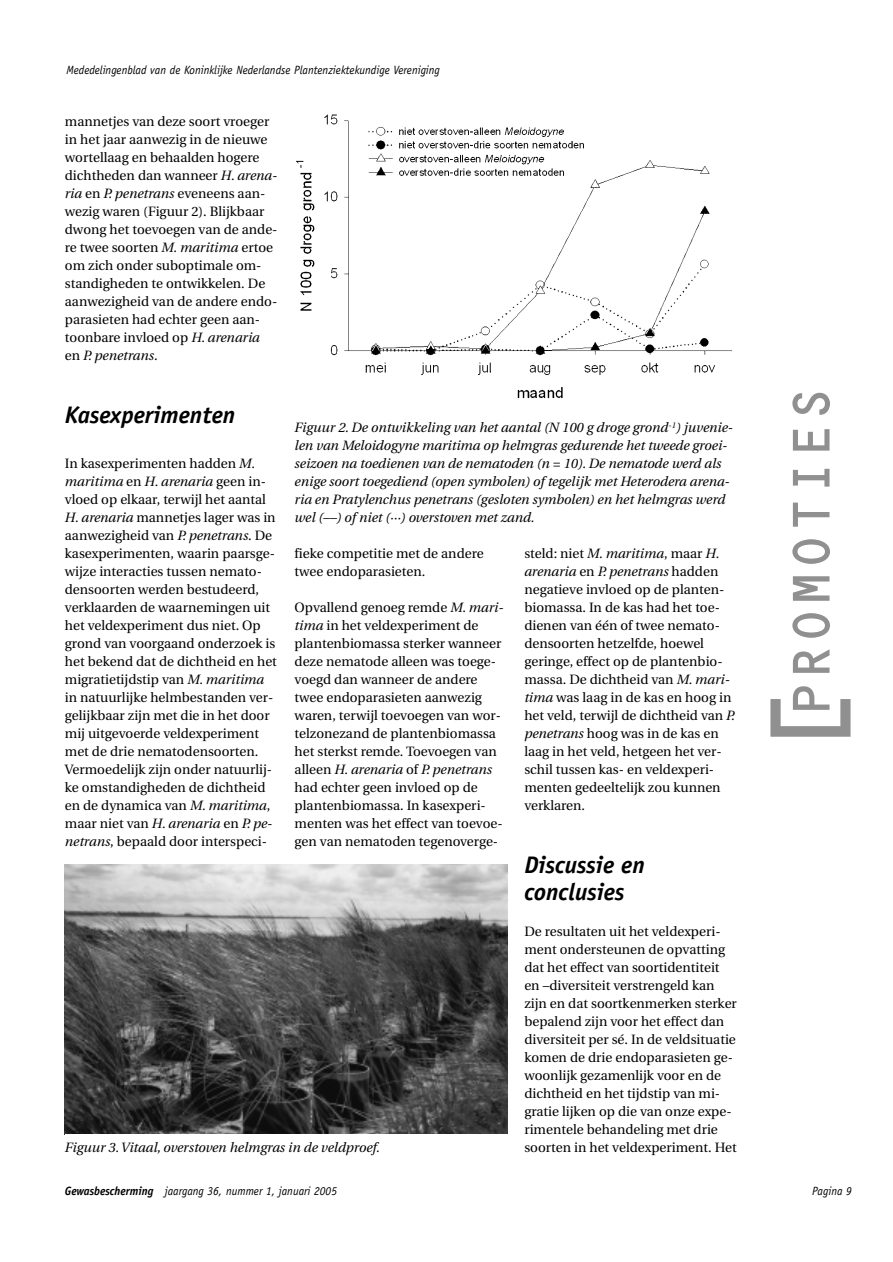
<style>
.page{position:relative;width:893px;height:1262px;background:#fff}
.page>*{position:absolute;margin:0;border:0;box-sizing:border-box;transform-origin:0 0}
.t1{font:108px "OCR C Regular";color:#909090;scale:.95 1}
.t2{font:54px "OCR C Regular";color:#909090;scale:.95 1}
.t3{font:italic 700 24px/27px "Officina Sans";color:#000}
.t4{font:13.5px/18px "Utopia";color:#000}
.t5{font:italic 13.5px/18px "Utopia";color:#000}
.t6{font:italic 12px "Officina Sans";color:#000;scale:.95 1}
.s1{font-style:italic}
.s2{font-weight:700}
</style>
<div class="page">
<img style="left:296px;top:114px;width:436px;height:285px">
<img style="left:65px;top:864px;width:442px;height:270px">
<p class="t6" style="left:66px;top:65px;width:394px">Mededelingenblad van de Koninklijke Nederlandse Plantenziektekundige Vereniging</p>
<p class="t4" style="left:65px;top:114px;width:214px">mannetjes van deze soort vroeger in het jaar aanwezig in de nieuwe wortellaag en behaalden hogere dichtheden dan wanneer <span class="s1">H. arena&shy;ria</span> en <span class="s1">P. penetrans</span> eveneens aan&shy;wezig waren (Figuur 2). Blijkbaar dwong het toevoegen van de ande&shy;re twee soorten <span class="s1">M. maritima</span> ertoe om zich onder suboptimale om&shy;standigheden te ontwikkelen. De aanwezigheid van de andere endo&shy;parasieten had echter geen aan&shy;toonbare invloed op <span class="s1">H. arenaria </span>en <span class="s1">P. penetrans</span>.</p>
<h3 class="t3" style="left:65px;top:403px;width:172px">Kasexperimenten</h3>
<p class="t4" style="left:65px;top:456px;width:213px">In kasexperimenten hadden <span class="s1">M. maritima</span> en <span class="s1">H. arenaria</span> geen in&shy;vloed op elkaar, terwijl het aantal <span class="s1">H. arenaria</span> mannetjes lager was in aanwezigheid van <span class="s1">P. penetrans</span>. De kasexperimenten, waarin paarsge&shy;wijze interacties tussen nemato&shy;densoorten werden bestudeerd, verklaarden de waarnemingen uit het veldexperiment dus niet. Op grond van voorgaand onderzoek is het bekend dat de dichtheid en het migratietijdstip van <span class="s1">M. maritima </span>in natuurlijke helmbestanden ver&shy;gelijkbaar zijn met die in het door mij uitgevoerde veldexperiment met de drie nematodensoorten.<br>Vermoedelijk zijn onder natuurlij&shy;ke omstandigheden de dichtheid en de dynamica van <span class="s1">M. maritima</span>, maar niet van <span class="s1">H. arenaria</span> en <span class="s1">P. pe&shy;netrans</span>, bepaald door interspeci-</p>
<p class="t5" style="left:294px;top:420px;width:440px">Figuur 2. De ontwikkeling van het aantal (N 100 g droge grond<sup>-1</sup>) juvenie&shy;len van Meloidogyne maritima op helmgras gedurende het tweede groei&shy;seizoen na toedienen van de nematoden (n = 10). De nematode werd als enige soort toegediend (open symbolen) of tegelijk met Heterodera arena&shy;ria en Pratylenchus penetrans (gesloten symbolen) en het helmgras werd wel (––) of niet (···) overstoven met zand.</p>
<p class="t4" style="left:294px;top:546px;width:190px">fieke competitie met de andere twee endoparasieten.</p>
<p class="t4" style="left:294px;top:600px;width:211px">Opvallend genoeg remde <span class="s1">M. mari&shy;tima</span> in het veldexperiment de plantenbiomassa sterker wanneer deze nematode alleen was toege&shy;voegd dan wanneer de andere twee endoparasieten aanwezig waren, terwijl toevoegen van wor&shy;telzonezand de plantenbiomassa het sterkst remde. Toevoegen van alleen <span class="s1">H. arenaria</span> of <span class="s1">P. penetrans </span>had echter geen invloed op de plantenbiomassa. In kasexperi&shy;menten was het effect van toevoe&shy;gen van nematoden tegenoverge-</p>
<p class="t4" style="left:524px;top:546px;width:212px">steld: niet <span class="s1">M. maritima</span>, maar <span class="s1">H. arenaria</span> en <span class="s1">P. penetrans</span> hadden negatieve invloed op de planten&shy;biomassa. In de kas had het toe&shy;dienen van één of twee nemato&shy;densoorten hetzelfde, hoewel geringe, effect op de plantenbio&shy;massa. De dichtheid van <span class="s1">M. mari&shy;tima</span> was laag in de kas en hoog in het veld, terwijl de dichtheid van <span class="s1">P. penetrans</span> hoog was in de kas en laag in het veld, hetgeen het ver&shy;schil tussen kas- en veldexperi&shy;menten gedeeltelijk zou kunnen verklaren.</p>
<p class="t5" style="left:65px;top:1140px;width:317px">Figuur 3. Vitaal, overstoven helmgras in de veldproef.</p>
<h3 class="t3" style="left:524px;top:853px;width:122px">Discussie en conclusies</h3>
<p class="t4" style="left:524px;top:924px;width:214px">De resultaten uit het veldexperi&shy;ment ondersteunen de opvatting dat het effect van soortidentiteit en –diversiteit verstrengeld kan zijn en dat soortkenmerken sterker bepalend zijn voor het effect dan diversiteit per sé. In de veldsituatie komen de drie endoparasieten ge&shy;woonlijk gezamenlijk voor en de dichtheid en het tijdstip van mi&shy;gratie lijken op die van onze expe&shy;rimentele behandeling met drie soorten in het veldexperiment. Het</p>
<h2 class="t2" style="left:792px;top:718px;width:351px;rotate:-90deg">PROMOTIES</h2>
<h1 class="t1" style="left:776px;top:755px;width:79px;rotate:-90deg">[</h1>
<p class="t6" style="left:65px;top:1186px;width:288px"><span class="s2">Gewasbescherming</span> jaargang 36, nummer 1, januari 2005</p>
<p class="t6" style="left:812px;top:1186px;width:43px">Pagina 9</p>
</div>
